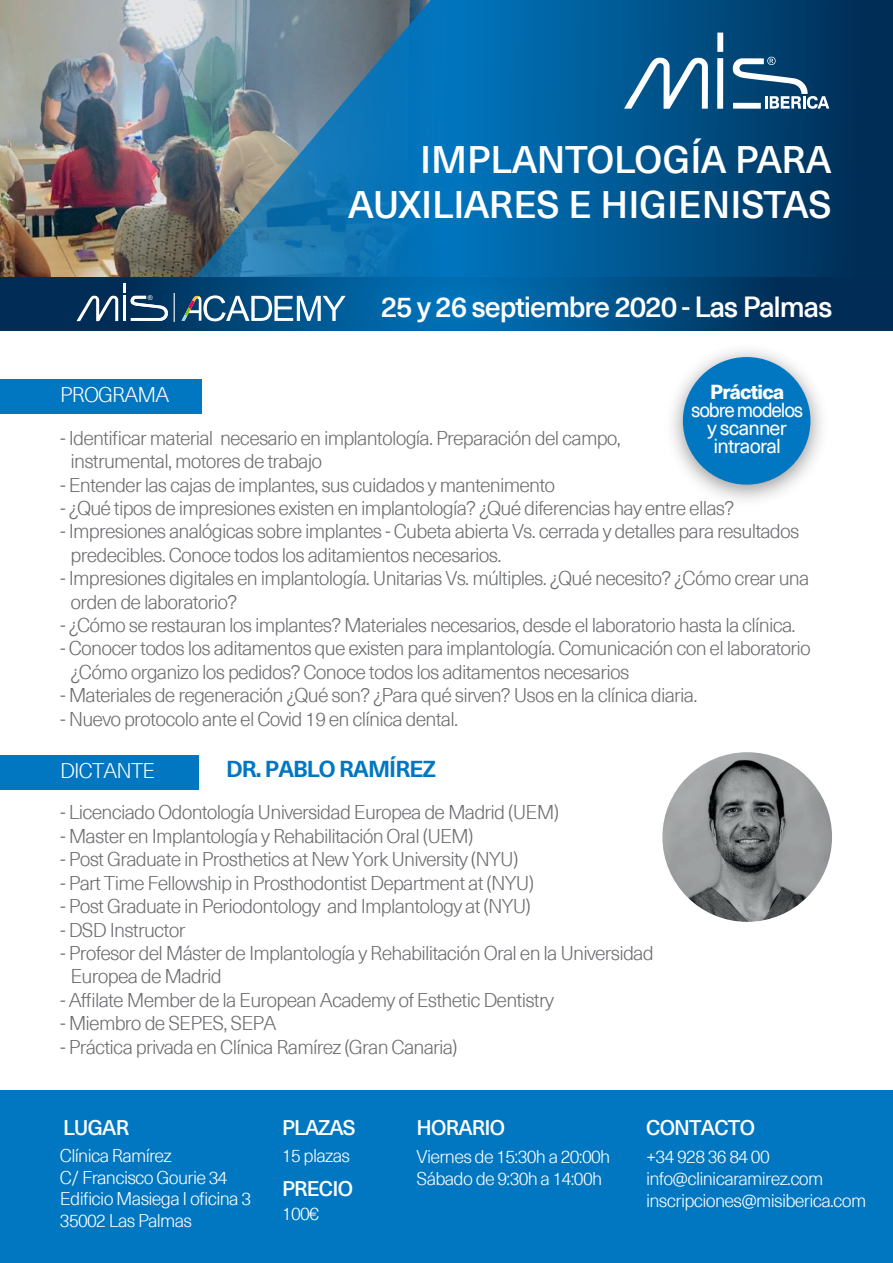
<style>
.page{position:relative;width:893px;height:1263px;background:#fff}
.page>*{position:absolute;margin:0;border:0;box-sizing:border-box;transform-origin:0 0}
.t1{font:500 37.5px/45px "Neue Haas Unica W1 G";color:#fff;text-align:right}
.t2{font:500 28.5px "Neue Haas Unica W1 G";letter-spacing:-.04em;color:#fff}
.t3{font:700 22.5px "Neue Haas Unica W1 G";letter-spacing:-.04em;color:#0077c0}
.t4{font:500 20.7px "Neue Haas Unica W1 G";letter-spacing:-.04em;color:#fff}
.t5{font:300 20.7px "Neue Haas Unica W1 G";letter-spacing:-.04em;color:#fff}
.t6{font:19.8px/18px "Neue Haas Unica W1 G";letter-spacing:-.04em;color:#fff;text-align:center;scale:.96 1}
.t7{font:800 19.8px "Neue Haas Unica W1 G";letter-spacing:-.04em;color:#fff}
.t8{font:300 19.5px/23.4px "Neue Haas Unica W1 G";letter-spacing:-.04em;color:#6c6d70}
.t9{font:300 18px/21.6px "Neue Haas Unica W1 G";letter-spacing:-.04em;color:#fff}
.t10{font:6.6px "Arial";color:#fff}
</style>
<div class="page">
<img style="left:0;top:0;width:193px;height:277px">
<svg style="left:193px;top:0;width:700px;height:277px;background:#186292"></svg>
<svg style="left:0;top:277px;width:893px;height:54px;background:#00497e"></svg>
<div style="left:717px;top:33px;width:6px;height:19px;background:#fff"></div>
<div style="left:717px;top:58px;width:6px;height:51px;background:#fff"></div>
<svg style="left:624px;top:58px;width:84px;height:51px"></svg>
<svg style="left:733px;top:57px;width:96px;height:52px"></svg>
<div style="left:0;top:379px;width:201px;height:35px;background:#0077c0"></div>
<div style="left:0;top:755px;width:199px;height:35px;background:#0077c0"></div>
<div style="left:0;top:1091px;width:893px;height:172px;background:#0077c0"></div>
<img style="left:662px;top:752px;width:170px;height:170px;border-radius:85px">
<svg style="left:174px;top:293px;width:1px;height:29px"></svg>
<svg style="left:77px;top:283px;width:91px;height:38px"></svg>
<svg style="left:182px;top:295px;width:164px;height:26px"></svg>
<img style="left:672px;top:350px;width:149px;height:150px">
<div style="left:683px;top:357px;width:127px;height:128px;background:#0077c0;border-radius:50%"></div>
<p class="t10" style="left:148px;top:293px;width:6px">®</p>
<h1 class="t1" style="left:348px;top:135px;width:485px">IMPLANTOLOGÍA PARA<br>AUXILIARES E HIGIENISTAS</h1>
<h2 class="t2" style="left:381px;top:285px;width:453px">25 y 26 septiembre 2020 - Las Palmas</h2>
<p class="t7" style="left:710px;top:377px;width:75px">Práctica</p>
<p class="t6" style="left:691px;top:400px;width:118px">sobre modelos y scanner intraoral</p>
<p class="t5" style="left:60px;top:380px;width:110px">PROGRAMA</p>
<p class="t8" style="left:71px;top:425px;width:552px;text-indent:-10px">- Identificar material necesario en implantología. Preparación del campo, instrumental, motores de trabajo</p>
<p class="t8" style="left:60px;top:472px;width:497px">- Entender las cajas de implantes, sus cuidados y mantenimento</p>
<p class="t8" style="left:60px;top:495px;width:675px">- ¿Qué tipos de impresiones existen en implantología? ¿Qué diferencias hay entre ellas?</p>
<p class="t8" style="left:71px;top:519px;width:730px;text-indent:-10px">- Impresiones analógicas sobre implantes - Cubeta abierta Vs. cerrada y detalles para resultados predecibles. Conoce todos los aditamientos necesarios.</p>
<p class="t8" style="left:71px;top:566px;width:740px;text-indent:-10px">- Impresiones digitales en implantología. Unitarias Vs. múltiples. ¿Qué necesito? ¿Cómo crear una orden de laboratorio?</p>
<p class="t8" style="left:60px;top:612px;width:737px">- ¿Cómo se restauran los implantes? Materiales necesarios, desde el laboratorio hasta la clínica.</p>
<p class="t8" style="left:71px;top:636px;width:742px;text-indent:-10px">- Conocer todos los aditamentos que existen para implantología. Comunicación con el laboratorio ¿Cómo organizo los pedidos? Conoce todos los aditamentos necesarios</p>
<p class="t8" style="left:60px;top:683px;width:639px">- Materiales de regeneración ¿Qué son? ¿Para qué sirven? Usos en la clínica diaria.</p>
<p class="t8" style="left:60px;top:706px;width:399px">- Nuevo protocolo ante el Covid 19 en clínica dental.</p>
<p class="t5" style="left:60px;top:756px;width:97px">DICTANTE</p>
<p class="t3" style="left:226px;top:752px;width:211px">DR. PABLO RAMÍREZ</p>
<p class="t8" style="left:60px;top:800px;width:500px">- Licenciado Odontología Universidad Europea de Madrid (UEM)</p>
<p class="t8" style="left:60px;top:823px;width:415px">- Master en Implantología y Rehabilitación Oral (UEM)</p>
<p class="t8" style="left:60px;top:847px;width:460px">- Post Graduate in Prosthetics at New York University (NYU)</p>
<p class="t8" style="left:60px;top:870px;width:475px">- Part Time Fellowship in Prosthodontist Department at (NYU)</p>
<p class="t8" style="left:60px;top:893px;width:472px">- Post Graduate in Periodontology and Implantology at (NYU)</p>
<p class="t8" style="left:60px;top:917px;width:127px">- DSD Instructor</p>
<p class="t8" style="left:71px;top:940px;width:585px;text-indent:-10px">- Profesor del Máster de Implantología y Rehabilitación Oral en la Universidad<br>Europea de Madrid</p>
<p class="t8" style="left:60px;top:987px;width:495px">- Affilate Member de la European Academy of Esthetic Dentistry</p>
<p class="t8" style="left:60px;top:1010px;width:218px">- Miembro de SEPES, SEPA</p>
<p class="t8" style="left:60px;top:1034px;width:399px">- Práctica privada en Clínica Ramírez (Gran Canaria)</p>
<p class="t4" style="left:63px;top:1112px;width:68px">LUGAR</p>
<p class="t4" style="left:282px;top:1112px;width:75px">PLAZAS</p>
<p class="t9" style="left:60px;top:1144px;width:193px">Clínica Ramírez<br>C/ Francisco Gourie 34<br>Edificio Masiega I oficina 3<br>35002 Las Palmas</p>
<p class="t9" style="left:282px;top:1144px;width:70px">15 plazas</p>
<p class="t4" style="left:282px;top:1173px;width:73px">PRECIO</p>
<p class="t9" style="left:282px;top:1202px;width:39px">100€</p>
<p class="t4" style="left:417px;top:1112px;width:90px">HORARIO</p>
<p class="t9" style="left:417px;top:1145px;width:195px">Viernes de 15:30h a 20:00h<br>Sábado de 9:30h a 14:00h</p>
<p class="t4" style="left:646px;top:1112px;width:110px">CONTACTO</p>
<p class="t9" style="left:646px;top:1145px;width:222px">+34 928 36 84 00 info@clinicaramirez.com inscripciones@misiberica.com</p>
</div>
